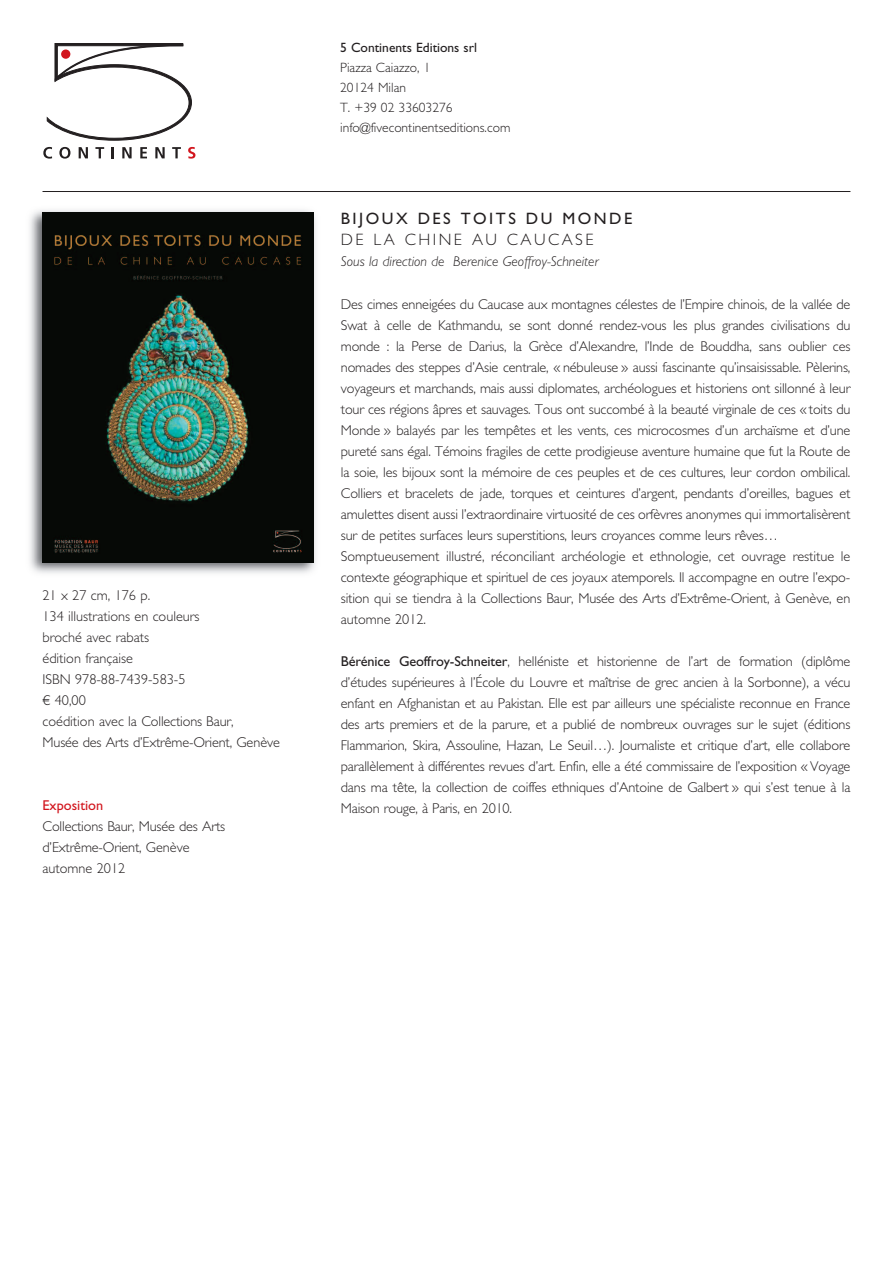
<style>
.page{position:relative;width:893px;height:1263px;background:#fff}
.page>*{position:absolute;margin:0;border:0;box-sizing:border-box;transform-origin:0 0}
.t1{font:16.5px "Gill Sans Std";letter-spacing:.15em;color:#231f20}
.t2{font:300 16.5px "Gill Sans Std";letter-spacing:.15em;color:#231f20}
.t3{font:300 14.25px/21px "Gill Sans Std";letter-spacing:-.01em;color:#231f20}
.t4{font:italic 300 14.25px "Gill Sans Std";color:#231f20}
.t5{font:14.25px "Gill Sans Std";color:#d2161e}
.t6{font:300 13.5px/20.1px "Gill Sans Std";color:#231f20}
.t7{font:13.5px "Gill Sans Std";color:#231f20}
.s1{font-weight:400}
</style>
<div class="page">
<hr style="left:43px;top:191px;width:807px;height:1px;background:#231f20">
<img style="left:30px;top:210px;width:286px;height:364px">
<img style="left:43px;top:213px;width:271px;height:349px">
<svg style="left:47px;top:43px;width:145px;height:98px"></svg>
<svg style="left:43px;top:147px;width:9px;height:12px"></svg>
<svg style="left:59px;top:147px;width:11px;height:12px"></svg>
<svg style="left:79px;top:147px;width:9px;height:11px"></svg>
<svg style="left:95px;top:147px;width:9px;height:11px"></svg>
<svg style="left:112px;top:147px;width:2px;height:11px"></svg>
<svg style="left:122px;top:147px;width:10px;height:11px"></svg>
<svg style="left:140px;top:147px;width:7px;height:11px"></svg>
<svg style="left:155px;top:147px;width:10px;height:11px"></svg>
<svg style="left:172px;top:147px;width:9px;height:11px"></svg>
<svg style="left:188px;top:147px;width:7px;height:12px"></svg>
<div style="left:61px;top:49px;width:9px;height:10px;background:#d2161e;border-radius:50%"></div>
<p class="t3" style="left:43px;top:586px;width:239px">21 x 27 cm, 176 p.<br>134 illustrations en couleurs<br>broché avec rabats<br>édition française<br>ISBN 978-88-7439-583-5<br>€ 40,00<br>coédition avec la Collections Baur,<br>Musée des Arts d’Extrême-Orient, Genève</p>
<p class="t5" style="left:43px;top:800px;width:62px">Exposition</p>
<p class="t3" style="left:43px;top:817px;width:184px">Collections Baur, Musée des Arts d’Extrême-Orient, Genève automne 2012</p>
<p class="t7" style="left:340px;top:42px;width:138px">5 Continents Editions srl</p>
<p class="t6" style="left:340px;top:58px;width:172px">Piazza Caiazzo, 1<br>20124 Milan<br>T. +39 02 33603276 info@fivecontinentseditions.com</p>
<p class="t1" style="left:341px;top:213px;width:293px">BIJOUX DES TOITS DU MONDE</p>
<p class="t2" style="left:341px;top:234px;width:254px">DE LA CHINE AU CAUCASE</p>
<p class="t4" style="left:341px;top:256px;width:259px">Sous la direction de Berenice Geoffroy-Schneiter</p>
<p class="t3" style="left:341px;top:295px;width:511px">Des cimes enneigées du Caucase aux montagnes célestes de l’Empire chinois, de la vallée de Swat à celle de Kathmandu, se sont donné rendez-vous les plus grandes civilisations du monde : la Perse de Darius, la Grèce d’Alexandre, l’Inde de Bouddha, sans oublier ces nomades des steppes d’Asie centrale, « nébuleuse » aussi fascinante qu’insaisissable. Pèlerins, voyageurs et marchands, mais aussi diplomates, archéologues et historiens ont sillonné à leur tour ces régions âpres et sauvages. Tous ont succombé à la beauté virginale de ces « toits du Monde » balayés par les tempêtes et les vents, ces microcosmes d’un archaïsme et d’une pureté sans égal. Témoins fragiles de cette prodigieuse aventure humaine que fut la Route de la soie, les bijoux sont la mémoire de ces peuples et de ces cultures, leur cordon ombilical.<br>Colliers et bracelets de jade, torques et ceintures d’argent, pendants d’oreilles, bagues et amulettes disent aussi l’extraordinaire virtuosité de ces orfèvres anonymes qui immortalisèrent sur de petites surfaces leurs superstitions, leurs croyances comme leurs rêves… Somptueusement illustré, réconciliant archéologie et ethnologie, cet ouvrage restitue le contexte géographique et spirituel de ces joyaux atemporels. Il accompagne en outre l’expo&shy;sition qui se tiendra à la Collections Baur, Musée des Arts d’Extrême-Orient, à Genève, en automne 2012.</p>
<p class="t3" style="left:341px;top:652px;width:511px;text-align:justify"><span class="s1">Bérénice Geoffroy-Schneiter</span>, helléniste et historienne de l’art de formation (diplôme d’études supérieures à l’École du Louvre et maîtrise de grec ancien à la Sorbonne), a vécu enfant en Afghanistan et au Pakistan. Elle est par ailleurs une spécialiste reconnue en France des arts premiers et de la parure, et a publié de nombreux ouvrages sur le sujet (éditions Flammarion, Skira, Assouline, Hazan, Le Seuil…). Journaliste et critique d’art, elle collabore parallèlement à différentes revues d’art. Enfin, elle a été commissaire de l’exposition «Voyage dans ma tête, la collection de coiffes ethniques d’Antoine de Galbert » qui s’est tenue à la Maison rouge, à Paris, en 2010.</p>
</div>
